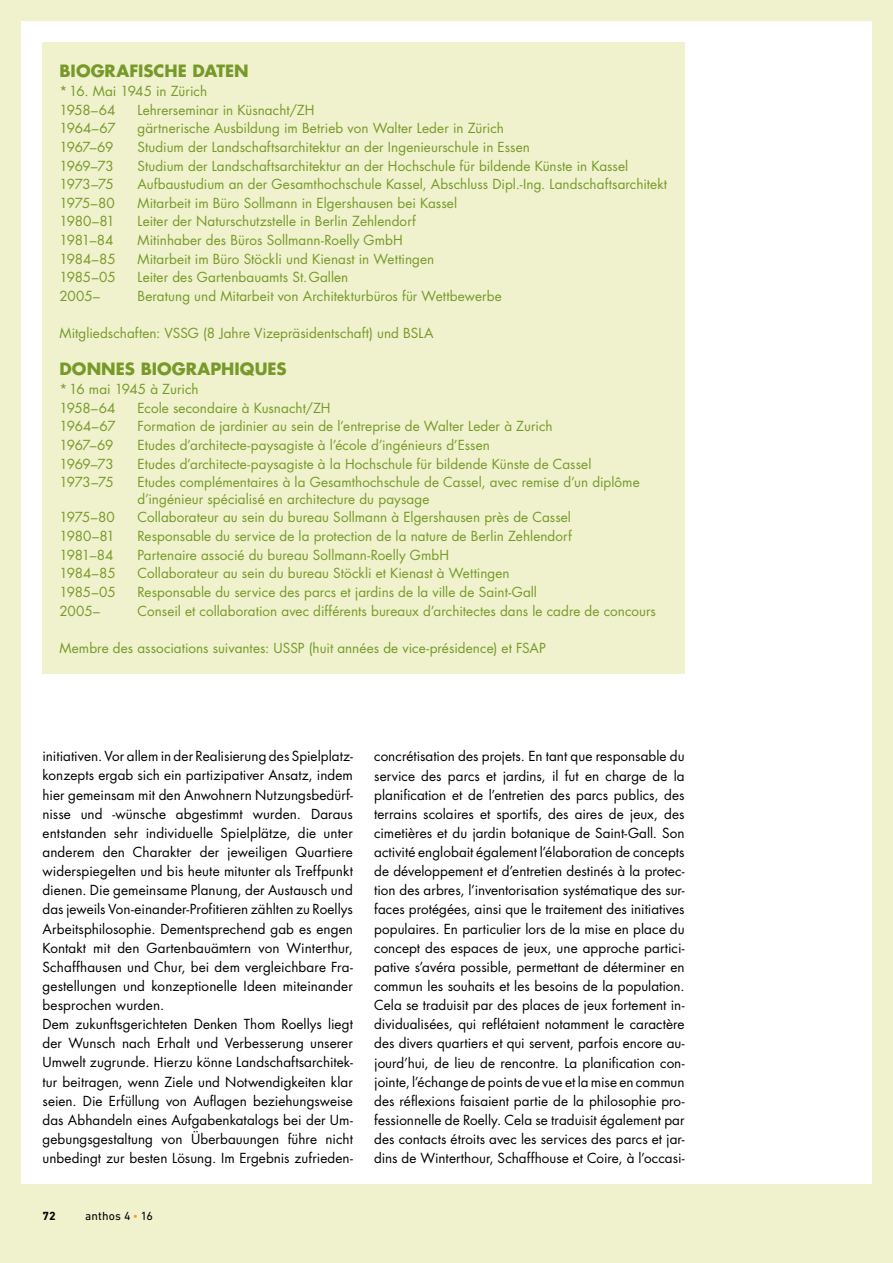
<style>
.page{position:relative;width:893px;height:1263px;background:#eff2cc}
.page>*{position:absolute;margin:0;border:0;box-sizing:border-box;transform-origin:0 0}
.t1{font:700 16.5px "Futura Std";letter-spacing:.005em;color:#779929}
.t2{font:13.5px/19.2px "Futura Std";letter-spacing:.005em;color:#000}
.t3{font:13.5px/18.6px "Futura Std";letter-spacing:.005em;color:#779929}
.t4{font:12px "DIN Next LT Pro";letter-spacing:.01em;color:#000}
.t5{font:700 12px "DIN Next LT Pro";color:#000}
.s1{color:#f59b2b}
</style>
<div class="page">
<div style="left:21px;top:21px;width:851px;height:1163px;background:#fff"></div>
<div style="left:43px;top:43px;width:642px;height:631px;background:#eff2cc"></div>
<p class="t1" style="left:60px;top:60px;width:191px">BIOGRAFISCHE DATEN</p>
<p class="t3" style="left:60px;top:82px;width:149px">*16. Mai 1945 in Zürich<br>1958–64</p>
<p class="t3" style="left:138px;top:101px;width:178px">Lehrerseminar in Küsnacht/ZH</p>
<p class="t3" style="left:60px;top:119px;width:58px">1964–67</p>
<p class="t3" style="left:138px;top:119px;width:368px">gärtnerische Ausbildung im Betrieb von Walter Leder in Zürich</p>
<p class="t3" style="left:60px;top:138px;width:56px">1967–69</p>
<p class="t3" style="left:138px;top:138px;width:394px">Studium der Landschaftsarchitektur an der Ingenieurschule in Essen</p>
<p class="t3" style="left:60px;top:156px;width:56px">1969–73</p>
<p class="t3" style="left:138px;top:156px;width:492px">Studium der Landschaftsarchitektur an der Hochschule für bildende Künste in Kassel</p>
<p class="t3" style="left:60px;top:175px;width:56px">1973–75</p>
<p class="t3" style="left:138px;top:175px;width:531px">Aufbaustudium an der Gesamthochschule Kassel, Abschluss Dipl.-Ing. Landschaftsarchitekt</p>
<p class="t3" style="left:60px;top:194px;width:57px">1975–80</p>
<p class="t3" style="left:138px;top:194px;width:321px">Mitarbeit im Büro Sollmann in Elgershausen bei Kassel</p>
<p class="t3" style="left:60px;top:212px;width:57px">1980–81</p>
<p class="t3" style="left:138px;top:212px;width:280px">Leiter der Naturschutzstelle in Berlin Zehlendorf</p>
<p class="t3" style="left:60px;top:231px;width:56px">1981–84</p>
<p class="t3" style="left:138px;top:231px;width:267px">Mitinhaber des Büros Sollmann-Roelly GmbH</p>
<p class="t3" style="left:60px;top:250px;width:58px">1984–85</p>
<p class="t3" style="left:138px;top:250px;width:298px">Mitarbeit im Büro Stöckli und Kienast in Wettingen</p>
<p class="t3" style="left:60px;top:268px;width:58px">1985–05</p>
<p class="t3" style="left:138px;top:268px;width:212px">Leiter des Gartenbauamts St.Gallen</p>
<p class="t3" style="left:60px;top:287px;width:42px">2005–</p>
<p class="t3" style="left:138px;top:287px;width:366px">Beratung und Mitarbeit von Architekturbüros für Wettbewerbe</p>
<p class="t3" style="left:60px;top:324px;width:376px">Mitgliedschaften: VSSG (8 Jahre Vizepräsidentschaft) und BSLA</p>
<p class="t1" style="left:60px;top:358px;width:229px">DONNES BIOGRAPHIQUES</p>
<p class="t3" style="left:60px;top:380px;width:141px">*16 mai 1945 à Zurich<br>1958–64</p>
<p class="t3" style="left:138px;top:399px;width:195px">Ecole secondaire à Kusnacht/ZH</p>
<p class="t3" style="left:60px;top:417px;width:58px">1964–67</p>
<p class="t3" style="left:138px;top:417px;width:417px">Formation de jardinier au sein de l’entreprise de Walter Leder à Zurich</p>
<p class="t3" style="left:60px;top:436px;width:56px">1967–69</p>
<p class="t3" style="left:138px;top:436px;width:354px">Etudes d’architecte-paysagiste à l’école d’ingénieurs d’Essen</p>
<p class="t3" style="left:60px;top:454px;width:56px">1969–73</p>
<p class="t3" style="left:138px;top:454px;width:455px">Etudes d’architecte-paysagiste à la Hochschule für bildende Künste de Cassel</p>
<p class="t3" style="left:60px;top:473px;width:56px">1973–75</p>
<p class="t3" style="left:138px;top:474px;width:504px;line-height:16.5px">Etudes complémentaires à la Gesamthochschule de Cassel, avec remise d’un diplôme d’ingénieur spécialisé en architecture du paysage</p>
<p class="t3" style="left:60px;top:508px;width:57px">1975–80</p>
<p class="t3" style="left:138px;top:508px;width:435px">Collaborateur au sein du bureau Sollmann à Elgershausen près de Cassel</p>
<p class="t3" style="left:60px;top:527px;width:57px">1980–81</p>
<p class="t3" style="left:138px;top:527px;width:436px">Responsable du service de la protection de la nature de Berlin Zehlendorf</p>
<p class="t3" style="left:60px;top:545px;width:56px">1981–84</p>
<p class="t3" style="left:138px;top:545px;width:313px">Partenaire associé du bureau Sollmann-Roelly GmbH</p>
<p class="t3" style="left:60px;top:564px;width:58px">1984–85</p>
<p class="t3" style="left:138px;top:564px;width:374px">Collaborateur au sein du bureau Stöckli et Kienast à Wettingen</p>
<p class="t3" style="left:60px;top:583px;width:58px">1985–05</p>
<p class="t3" style="left:138px;top:583px;width:401px">Responsable du service des parcs et jardins de la ville de Saint-Gall</p>
<p class="t3" style="left:60px;top:601px;width:42px">2005–</p>
<p class="t3" style="left:138px;top:601px;width:520px">Conseil et collaboration avec différents bureaux d’architectes dans le cadre de concours</p>
<p class="t3" style="left:60px;top:639px;width:488px">Membre des associations suivantes: USSP (huit années de vice-présidence) et FSAP</p>
<p class="t2" style="left:43px;top:747px;width:312px">initiativen. Vor allem in der Realisierung des Spielplatz&shy;konzepts ergab sich ein partizipativer Ansatz, indem hier gemeinsam mit den Anwohnern Nutzungsbedürf&shy;nisse und -wünsche abgestimmt wurden. Daraus entstanden sehr individuelle Spielplätze, die unter anderem den Charakter der jeweiligen Quartiere widerspiegelten und bis heute mitunter als Treffpunkt dienen. Die gemeinsame Planung, der Austausch und das jeweils Von-einander-Profitieren zählten zu Roellys Arbeitsphilosophie. Dementsprechend gab es engen Kontakt mit den Gartenbauämtern von Winterthur, Schaffhausen und Chur, bei dem vergleichbare Fra&shy;gestellungen und konzeptionelle Ideen miteinander besprochen wurden.<br>Dem zukunftsgerichteten Denken Thom Roellys liegt der Wunsch nach Erhalt und Verbesserung unserer Umwelt zugrunde. Hierzu könne Landschaftsarchitek&shy;tur beitragen, wenn Ziele und Notwendigkeiten klar seien. Die Erfüllung von Auflagen beziehungsweise das Abhandeln eines Aufgabenkatalogs bei der Um&shy;gebungsgestaltung von Überbauungen führe nicht unbedingt zur besten Lösung. Im Ergebnis zufrieden-</p>
<p class="t2" style="left:374px;top:747px;width:312px;text-align:justify">concrétisation des projets. En tant que responsable du service des parcs et jardins, il fut en charge de la planification et de l’entretien des parcs publics, des terrains scolaires et sportifs, des aires de jeux, des cimetières et du jardin botanique de Saint-Gall. Son activité englobait également l’élaboration de concepts de développement et d’entretien destinés à la protec&shy;tion des arbres, l’inventorisation systématique des sur&shy;faces protégées, ainsi que le traitement des initiatives populaires. En particulier lors de la mise en place du concept des espaces de jeux, une approche partici&shy;pative s’avéra possible, permettant de déterminer en commun les souhaits et les besoins de la population.<br>Cela se traduisit par des places de jeux fortement in&shy;dividualisées, qui reflétaient notamment le caractère des divers quartiers et qui servent, parfois encore au&shy;jourd’hui, de lieu de rencontre. La planification con&shy;jointe, l’échange de points de vue et la mise en commun des réflexions faisaient partie de la philosophie pro&shy;fessionnelle de Roelly. Cela se traduisit également par des contacts étroits avec les services des parcs et jar&shy;dins de Winterthour, Schaffhouse et Coire, à l’occasi-</p>
<p class="t5" style="left:43px;top:1209px;width:15px">72</p>
<p class="t4" style="left:85px;top:1209px;width:69px">anthos 4 <span class="s1">•</span> 16</p>
</div>
